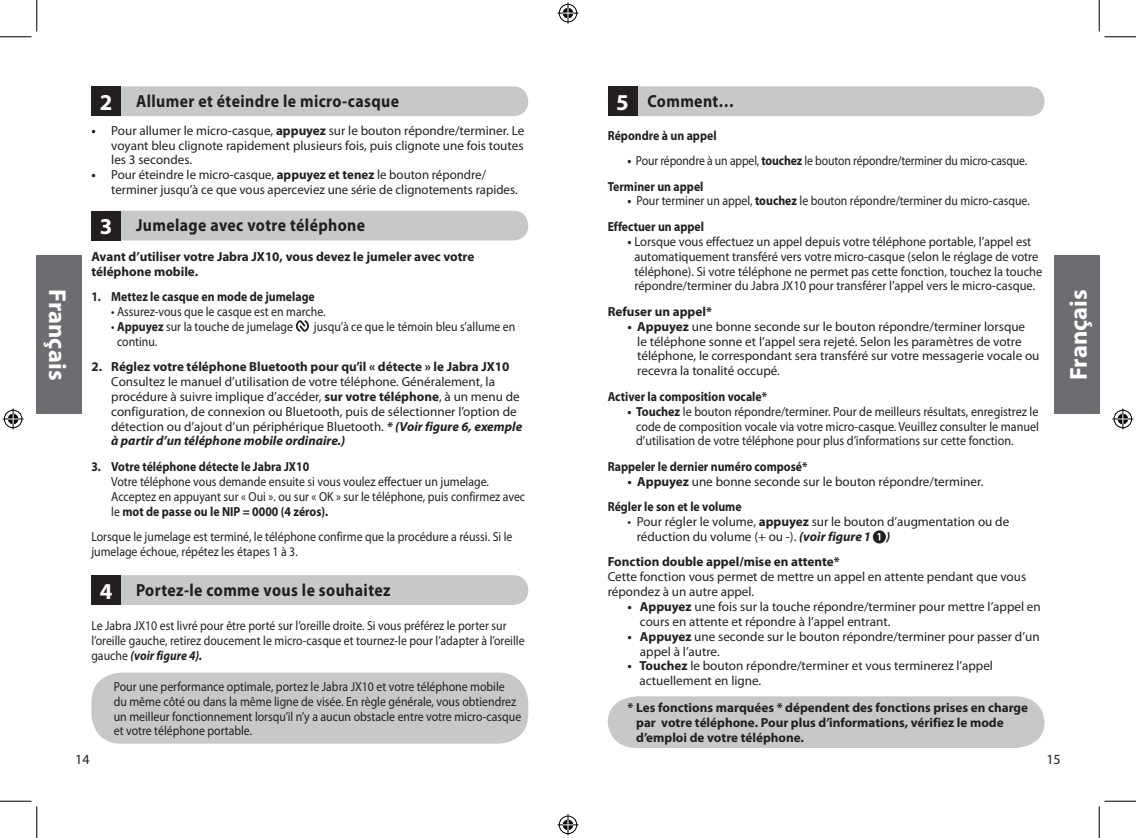
<style>
.page{position:relative;width:1136px;height:838px;background:#fff}
.page>*{position:absolute;margin:0;border:0;box-sizing:border-box;transform-origin:0 0}
.t1{font:700 24.5px "Myriad Pro";letter-spacing:.005em;color:#fff}
.t2{font:700 22.75px "Myriad Pro";color:#fff}
.t3{font:700 17.5px "Myriad Pro";letter-spacing:.025em;color:#231f20;scale:.9 1}
.t4{font:14px "Myriad Pro";color:#231f20}
.t5{font:13.12px/14.9px "Myriad Pro";color:#231f20}
.t6{font:13.12px/14.9px "Myriad Pro";color:#231f20;scale:.9 1}
.t7{font:700 13.12px/14.9px "Myriad Pro";color:#231f20}
.t8{font:13.12px/14.9px "Myriad Pro";color:#231f20;scale:.95 1}
.t9{font:13.12px/14.9px "Myriad Pro";color:#231f20;text-align:justify;scale:.92 1}
.t10{font:700 13.12px "Myriad Pro";color:#231f20;scale:.9 1}
.t11{font:13.12px/25.4px "Myriad Pro";color:#231f20;scale:.89 1}
.s1{font-weight:700}
.s2{font-weight:700;font-style:italic}
</style>
<div class="page">
<div style="left:37px;top:255px;width:44px;height:159px;background:#6c6d70"></div>
<div style="left:1054px;top:255px;width:44px;height:159px;background:#6c6d70"></div>
<div style="left:607px;top:86px;width:437px;height:30px;background:#c7c8ca;border-radius:15px"></div>
<div style="left:607px;top:86px;width:30px;height:30px;background:#231f20"></div>
<div style="left:91px;top:672px;width:437px;height:71px;background:#c7c8ca;border-radius:30px"></div>
<div style="left:91px;top:575px;width:437px;height:30px;background:#c7c8ca;border-radius:15px"></div>
<div style="left:91px;top:575px;width:30px;height:30px;background:#231f20"></div>
<div style="left:91px;top:86px;width:437px;height:30px;background:#c7c8ca;border-radius:15px"></div>
<div style="left:91px;top:86px;width:30px;height:30px;background:#231f20"></div>
<div style="left:91px;top:211px;width:437px;height:29px;background:#c7c8ca;border-radius:15px"></div>
<div style="left:91px;top:211px;width:30px;height:29px;background:#231f20"></div>
<div style="left:607px;top:696px;width:437px;height:52px;background:#c7c8ca"></div>
<svg style="left:872px;top:530px;width:13px;height:13px"></svg>
<svg style="left:877px;top:533px;width:3px;height:7px"></svg>
<svg style="left:295px;top:320px;width:14px;height:12px"></svg>
<hr style="left:0;top:36px;width:32px;height:1px;background:#000">
<hr style="left:1104px;top:36px;width:31px;height:1px;background:#000">
<hr style="left:0;top:800px;width:32px;height:1px;background:#000">
<hr style="left:1104px;top:800px;width:31px;height:1px;background:#000">
<hr style="left:36px;top:0;width:1px;height:32px;background:#000">
<hr style="left:36px;top:806px;width:1px;height:31px;background:#000">
<hr style="left:1098px;top:0;width:1px;height:32px;background:#000">
<hr style="left:1098px;top:806px;width:1px;height:31px;background:#000">
<svg style="left:557px;top:3px;width:21px;height:21px"></svg>
<svg style="left:557px;top:814px;width:21px;height:21px"></svg>
<svg style="left:3px;top:408px;width:21px;height:21px"></svg>
<svg style="left:1112px;top:408px;width:20px;height:21px"></svg>
<h1 class="t1" style="left:73px;top:289px;width:93px;rotate:90deg">Français</h1>
<h3 class="t3" style="left:136px;top:89px;width:294px">Allumer et éteindre le micro-casque</h3>
<p class="t5" style="left:111px;top:123px;width:414px;text-align:justify;text-indent:-20px"><span class="s1">•</span> Pour allumer le micro-casque, <span class="s1">appuyez</span> sur le bouton répondre/terminer. Le voyant bleu clignote rapidement plusieurs fois, puis clignote une fois toutes les 3 secondes.</p>
<p class="t5" style="left:111px;top:167px;width:408px;text-indent:-20px"><span class="s1">•</span> Pour éteindre le micro-casque, <span class="s1">appuyez et tenez</span> le bouton répondre/ terminer jusqu’à ce que vous aperceviez une série de clignotements rapides.</p>
<h3 class="t3" style="left:136px;top:214px;width:256px">Jumelage avec votre téléphone</h3>
<p class="t7" style="left:91px;top:248px;width:384px">Avant d’utiliser votre Jabra JX10, vous devez le jumeler avec votre téléphone mobile.</p>
<p class="t10" style="left:91px;top:288px;width:250px">1. Mettez le casque en mode de jumelage</p>
<p class="t6" style="left:111px;top:304px;width:240px">• Assurez-vous que le casque est en marche.</p>
<p class="t6" style="left:111px;top:319px;width:203px">• <span class="s1">Appuyez</span> sur la touche de jumelage</p>
<p class="t6" style="left:314px;top:319px;width:225px">jusqu’à ce que le témoin bleu s’allume en</p>
<p class="t6" style="left:117px;top:333px;width:46px">continu.</p>
<p class="t7" style="left:91px;top:359px;width:419px">2. Réglez votre téléphone Bluetooth pour qu’il « détecte » le Jabra JX10</p>
<p class="t5" style="left:111px;top:374px;width:412px">Consultez le manuel d’utilisation de votre téléphone. Généralement, la procédure à suivre implique d’accéder, <span class="s1">sur votre téléphone</span>, à un menu de configuration, de connexion ou Bluetooth, puis de sélectionner l’option de détection ou d’ajout d’un périphérique Bluetooth. <span class="s2">* (Voir figure 6, exemple à partir d’un téléphone mobile ordinaire.)</span></p>
<p class="t10" style="left:91px;top:458px;width:243px">3. Votre téléphone détecte le Jabra JX10</p>
<p class="t6" style="left:111px;top:473px;width:461px">Votre téléphone vous demande ensuite si vous voulez effectuer un jumelage.<br>Acceptez en appuyant sur « Oui ». ou sur « OK » sur le téléphone, puis confirmez avec le <span class="s1">mot de passe ou le NIP = 0000 (4 zéros).</span></p>
<p class="t6" style="left:91px;top:529px;width:469px">Lorsque le jumelage est terminé, le téléphone confirme que la procédure a réussi. Si le jumelage échoue, répétez les étapes 1 à 3.</p>
<h3 class="t3" style="left:136px;top:578px;width:284px">Portez-le comme vous le souhaitez</h3>
<p class="t6" style="left:91px;top:618px;width:482px">Le Jabra JX1 0 est livré pour être porté sur l’oreille droite. Si vous préférez le porter sur l’oreille gauche, retirez doucement le micro-casque et tournez-le pour l’adapter à l’oreille gauche <span class="s2">(voir figure 4).</span></p>
<p class="t6" style="left:114px;top:678px;width:454px">Pour une performance optimale, portez le Jabra JX1 0 et votre téléphone mobile<br>du même côté ou dans la même ligne de visée. En règle générale, vous obtiendrez un meilleur fonctionnement lorsqu’il n’y a aucun obstacle entre votre micro-casque et votre téléphone portable.</p>
<h2 class="t2" style="left:100px;top:87px;width:14px">2</h2>
<h2 class="t2" style="left:100px;top:211px;width:14px">3</h2>
<h2 class="t2" style="left:100px;top:576px;width:14px">4</h2>
<p class="t4" style="left:75px;top:750px;width:16px">1 4</p>
<h3 class="t3" style="left:647px;top:89px;width:98px">Comment…</h3>
<p class="t10" style="left:607px;top:127px;width:122px">Répondre à un appel</p>
<p class="t11" style="left:607px;top:148px;width:473px;text-indent:20px"><span class="s1">•</span> Pour répondre à un appel, <span class="s1">touchez</span> le bouton répondre/terminer du micro-casque.<br><span class="s1">Terminer un appel</span></p>
<p class="t6" style="left:607px;top:188px;width:470px;line-height:25.4px;text-indent:20px"><span class="s1">•</span> Pour terminer un appel, <span class="s1">touchez</span> le bouton répondre/terminer du micro-casque.<br><span class="s1">Effectuer un appel</span></p>
<p class="t8" style="left:634px;top:234px;width:431px;text-indent:-7px"><span class="s1">•</span> Lorsque vous effectuez un appel depuis votre téléphone portable, l’appel est automatiquement transféré vers votre micro-casque (selon le réglage de votre téléphone). Si votre téléphone ne permet pas cette fonction, touchez la touche répondre/terminer du Jabra JX1 0 pour transférer l’appel vers le micro-casque.</p>
<p class="t7" style="left:607px;top:303px;width:106px">Refuser un appel*</p>
<p class="t5" style="left:637px;top:318px;width:403px;text-indent:-10px"><span class="s1">• Appuyez</span> une bonne seconde sur le bouton répondre/terminer lorsque<br>le téléphone sonne et l’appel sera rejeté. Selon les paramètres de votre téléphone, le correspondant sera transféré sur votre messagerie vocale ou recevra la tonalité occupé.</p>
<p class="t10" style="left:607px;top:387px;width:178px">Activer la composition vocale*</p>
<p class="t9" style="left:636px;top:403px;width:439px;text-indent:-8px"><span class="s1">• Touchez</span> le bouton répondre/terminer. Pour de meilleurs résultats, enregistrez le code de composition vocale via votre micro-casque. Veuillez consulter le manuel d’utilisation de votre téléphone pour plus d’informations sur cette fonction.</p>
<p class="t10" style="left:607px;top:457px;width:223px">Rappeler le dernier numéro composé*</p>
<p class="t5" style="left:607px;top:468px;width:377px;line-height:25.4px;text-indent:20px"><span class="s1">• Appuyez</span> une bonne seconde sur le bouton répondre/terminer.<br><span class="s1">Régler le son et le volume</span></p>
<p class="t5" style="left:636px;top:514px;width:374px;text-indent:-9px">• Pour régler le volume, <span class="s1">appuyez</span> sur le bouton d’augmentation ou de réduction du volume (+ ou -). <span class="s2">(voir figure 1 )</span></p>
<p class="t7" style="left:607px;top:554px;width:233px">Fonction double appel/mise en attente*</p>
<p class="t5" style="left:607px;top:569px;width:420px">Cette fonction vous permet de mettre un appel en attente pendant que vous répondez à un autre appel.</p>
<p class="t5" style="left:639px;top:598px;width:402px;text-indent:-12px"><span class="s1">• Appuyez</span> une fois sur la touche répondre/terminer pour mettre l’appel en cours en attente et répondre à l’appel entrant.</p>
<p class="t5" style="left:639px;top:628px;width:401px;text-indent:-12px"><span class="s1">• Appuyez</span> une seconde sur le bouton répondre/terminer pour passer d’un appel à l’autre.</p>
<p class="t5" style="left:639px;top:658px;width:355px;text-indent:-12px"><span class="s1">• Touchez</span> le bouton répondre/terminer et vous terminerez l’appel actuellement en ligne.</p>
<p class="t7" style="left:636px;top:700px;width:393px;text-indent:-9px">* Les fonctions marquées * dépendent des fonctions prises en charge par votre téléphone. Pour plus d’informations, vérifiez le mode d’emploi de votre téléphone.</p>
<h2 class="t2" style="left:616px;top:87px;width:14px">5</h2>
<p class="t4" style="left:1046px;top:750px;width:16px">1 5</p>
<h1 class="t1" style="left:1062px;top:380px;width:93px;rotate:-90deg">Français</h1>
</div>
